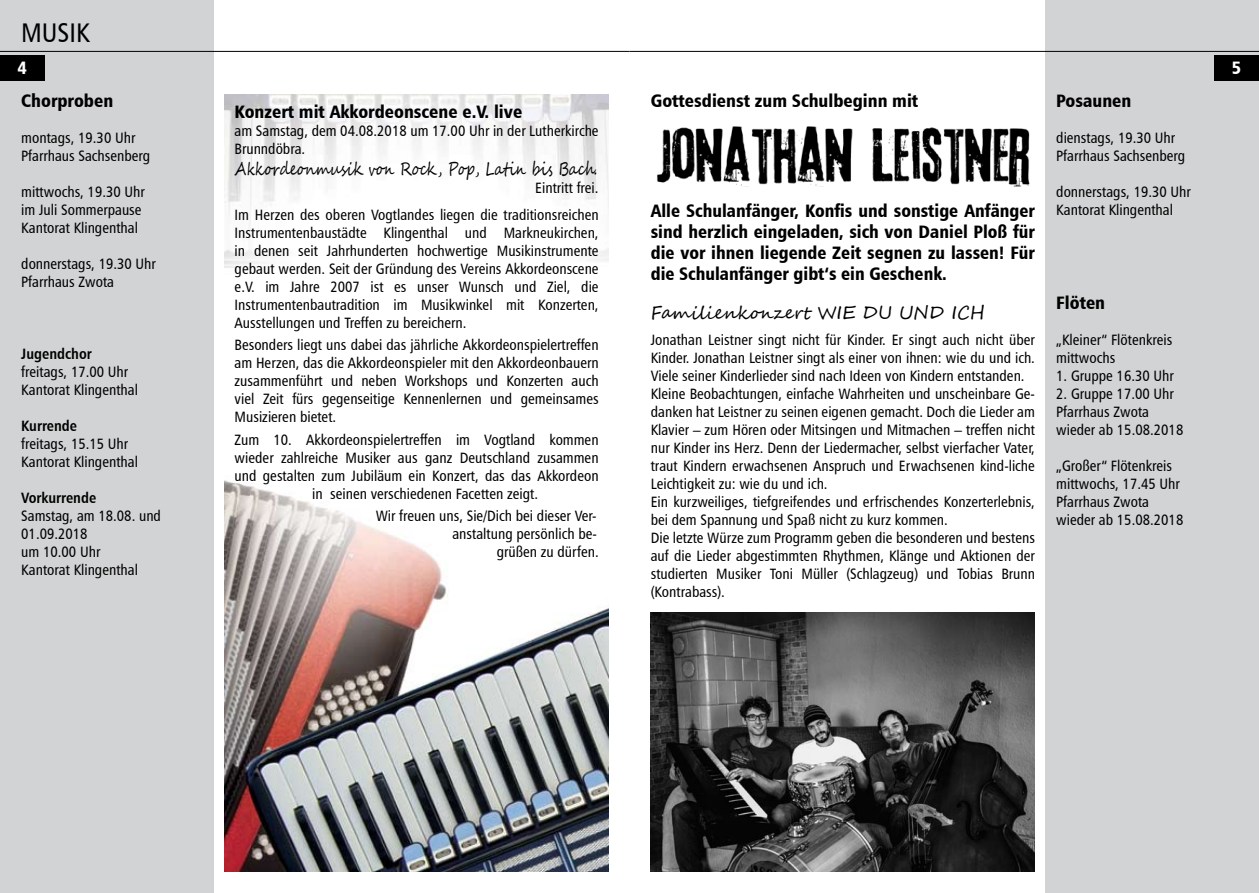
<style>
.page{position:relative;width:1259px;height:893px;background:#fff}
.page>*{position:absolute;margin:0;border:0;box-sizing:border-box;transform-origin:0 0}
.t1{font:27px "Humanist 777 BT Roman Condensed B";color:#000}
.t2{font:18px/21px "Humanist 777 BT Black Condensed B";color:#000;text-align:justify}
.t3{font:18px "Segoe Script";color:#000;scale:.79 1}
.t4{font:18px "Segoe Script";color:#000}
.t5{font:18px "Humanist 777 BT Black Condensed B";color:#fff}
.t6{font:15px/18px "Humanist 777 BT Roman Condensed B";color:#000}
.t7{font:15px "Humanist 777 BT Bold Condensed B";color:#000}
</style>
<div class="page">
<div style="left:0;top:0;width:214px;height:893px;background:#d1d3d4"></div>
<div style="left:0;top:55px;width:45px;height:26px;background:#000"></div>
<hr style="left:0;top:51px;width:629px;height:1px;background:#000">
<div style="left:1045px;top:0;width:214px;height:893px;background:#d1d3d4"></div>
<div style="left:1214px;top:55px;width:45px;height:26px;background:#000"></div>
<hr style="left:629px;top:51px;width:630px;height:1px;background:#000">
<img style="left:224px;top:95px;width:384px;height:777px">
<img style="left:657px;top:126px;width:373px;height:61px">
<img style="left:651px;top:612px;width:384px;height:260px">
<h1 class="t1" style="left:21px;top:16px;width:70px">MUSIK</h1>
<p class="t5" style="left:18px;top:57px;width:11px">4</p>
<p class="t5" style="left:1232px;top:57px;width:11px">5</p>
<p class="t2" style="left:21px;top:90px;width:93px">Chorproben</p>
<p class="t6" style="left:21px;top:129px;width:131px">montags, 19.30 Uhr<br>Pfarrhaus Sachsenberg</p>
<p class="t6" style="left:21px;top:183px;width:125px">mittwochs, 19.30 Uhr im Juli Sommerpause<br>Kantorat Klingenthal</p>
<p class="t6" style="left:21px;top:255px;width:136px">donnerstags, 19.30 Uhr<br>Pfarrhaus Zwota</p>
<p class="t7" style="left:21px;top:345px;width:72px">Jugendchor</p>
<p class="t6" style="left:21px;top:363px;width:118px">freitags, 17.00 Uhr<br>Kantorat Klingenthal</p>
<p class="t7" style="left:21px;top:417px;width:57px">Kurrende</p>
<p class="t6" style="left:21px;top:435px;width:118px">freitags, 15.15 Uhr<br>Kantorat Klingenthal</p>
<p class="t7" style="left:21px;top:489px;width:76px">Vorkurrende</p>
<p class="t6" style="left:21px;top:507px;width:141px">Samstag, am 18.08. und<br>01.09.2018<br>um 10.00 Uhr<br>Kantorat Klingenthal</p>
<p class="t2" style="left:235px;top:101px;width:289px">Konzert mit Akkordeonscene e.V. live</p>
<p class="t6" style="left:235px;top:121px;width:365px">am Samstag, dem 04.08.2018 um 17.00 Uhr in der Lutherkirche<br>Brunndöbra.</p>
<p class="t3" style="left:235px;top:155px;width:461px">Akkordeonmusik von Rock, Pop, Latin bis Bach.</p>
<p class="t6" style="left:235px;top:175px;width:365px;line-height:26.5px;text-align:right">Eintritt frei.<br>Im Herzen des oberen Vogtlandes liegen die traditionsreichen</p>
<p class="t6" style="left:235px;top:223px;width:365px;text-align:justify">Instrumentenbaustädte Klingenthal und Markneukirchen, in denen seit Jahrhunderten hochwertige Musikinstrumente gebaut werden. Seit der Gründung des Vereins Akkordeonscene e.V. im Jahre 2007 ist es unser Wunsch und Ziel, die Instrumentenbautradition im Musikwinkel mit Konzerten, Ausstellungen und Treffen zu bereichern.</p>
<p class="t6" style="left:235px;top:336px;width:365px;text-align:justify">Besonders liegt uns dabei das jährliche Akkordeonspielertreffen am Herzen, das die Akkordeonspieler mit den Akkordeonbauern zusammenführt und neben Workshops und Konzerten auch viel Zeit fürs gegenseitige Kennenlernen und gemeinsames Musizieren bietet.</p>
<p class="t6" style="left:235px;top:430px;width:365px">Zum 10. Akkordeonspielertreffen im Vogtland kommen</p>
<p class="t6" style="left:235px;top:448px;width:365px">wieder zahlreiche Musiker aus ganz Deutschland zusammen</p>
<p class="t6" style="left:235px;top:466px;width:365px">und gestalten zum Jubiläum ein Konzert, das das Akkordeon</p>
<p class="t6" style="left:312px;top:484px;width:227px">in seinen verschiedenen Facetten zeigt.</p>
<p class="t6" style="left:376px;top:506px;width:224px;text-align:right">Wir freuen uns, Sie/Dich bei dieser Ver&shy;anstaltung persönlich be-<br>grüßen zu dürfen.</p>
<p class="t2" style="left:651px;top:90px;width:269px">Gottesdienst zum Schulbeginn mit</p>
<p class="t2" style="left:651px;top:199px;width:386px">Alle Schulanfänger, Konfis und sonstige Anfänger sind herzlich eingeladen, sich von Daniel Ploß für die vor ihnen liegende Zeit segnen zu lassen! Für die Schulanfänger gibt‘s ein Geschenk.</p>
<p class="t4" style="left:651px;top:298px;width:335px">Familienkonzert WIE DU UND ICH</p>
<p class="t6" style="left:651px;top:331px;width:386px">Jonathan Leistner singt nicht für Kinder. Er singt auch nicht über Kinder. Jonathan Leistner singt als einer von ihnen: wie du und ich.<br>Viele seiner Kinderlieder sind nach Ideen von Kindern entstanden.<br>Kleine Beobachtungen, einfache Wahrheiten und unscheinbare Ge&shy;danken hat Leistner zu seinen eigenen gemacht. Doch die Lieder am Klavier – zum Hören oder Mitsingen und Mitmachen – treffen nicht nur Kinder ins Herz. Denn der Liedermacher, selbst vierfacher Vater, traut Kindern erwachsenen Anspruch und Erwachsenen kind-liche Leichtigkeit zu: wie du und ich.<br>Ein kurzweiliges, tiefgreifendes und erfrischendes Konzerterlebnis, bei dem Spannung und Spaß nicht zu kurz kommen.<br>Die letzte Würze zum Programm geben die besonderen und bestens auf die Lieder abgestimmten Rhythmen, Klänge und Aktionen der studierten Musiker Toni Müller (Schlagzeug) und Tobias Brunn (Kontrabass).</p>
<p class="t2" style="left:1056px;top:90px;width:77px">Posaunen</p>
<p class="t6" style="left:1056px;top:129px;width:131px">dienstags, 19.30 Uhr<br>Pfarrhaus Sachsenberg</p>
<p class="t6" style="left:1056px;top:183px;width:136px">donnerstags, 19.30 Uhr<br>Kantorat Klingenthal</p>
<p class="t2" style="left:1056px;top:292px;width:50px">Flöten</p>
<p class="t6" style="left:1056px;top:330px;width:118px">„Kleiner“ Flötenkreis mittwochs</p>
<p class="t6" style="left:1056px;top:366px;width:119px">1. Gruppe 16.30 Uhr</p>
<p class="t6" style="left:1056px;top:384px;width:129px">2. Gruppe 17.00 Uhr<br>Pfarrhaus Zwota wieder ab 15.08.2018</p>
<p class="t6" style="left:1056px;top:456px;width:129px">„Großer“ Flötenkreis mittwochs, 17.45 Uhr<br>Pfarrhaus Zwota wieder ab 15.08.2018</p>
</div>
